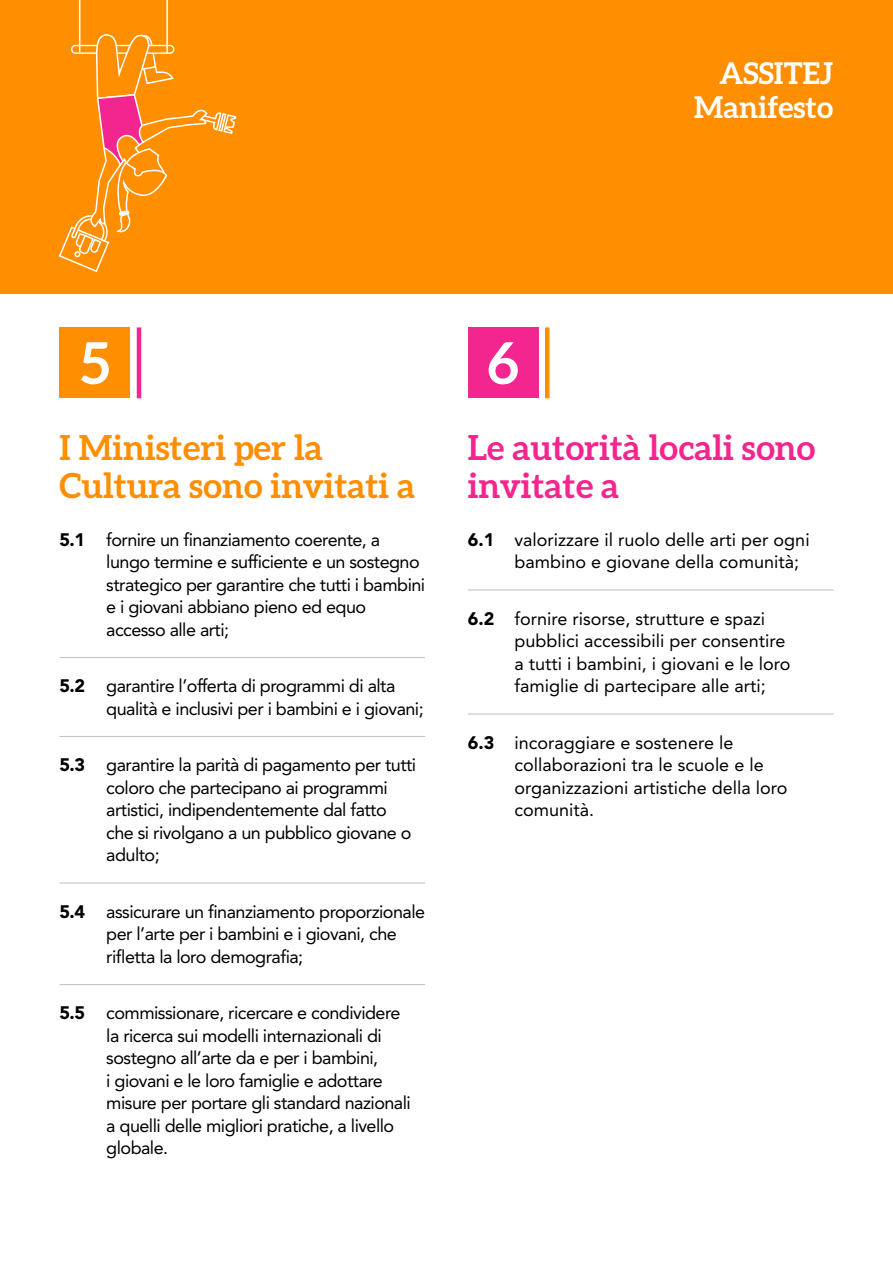
<style>
.page{position:relative;width:893px;height:1263px;background:#fff}
.page>*{position:absolute;margin:0;border:0;box-sizing:border-box;transform-origin:0 0}
.Footnote{font:700 57.75px "Aleo";color:#fff}
.Heading_Large{font:700 34.5px/37.5px "Aleo";color:#ff8e00}
.Heading_Large-2{font:700 34.5px/37.5px "Aleo";color:#f3258e}
.Heading_Main{font:700 30px/34.5px "Aleo";color:#fff;text-align:right}
.t1{font:18px/22.5px "Avenir LT Std";letter-spacing:-.03em;color:#000}
.t2{font:18px/22.5px "Avenir LT Std";color:#000}
.s1{font-weight:900}
</style>
<div class="page">
<div style="left:0;top:0;width:893px;height:293px;background:#ff8e00"></div>
<svg style="left:58px;top:29px;width:179px;height:244px"></svg>
<hr style="left:166px;top:0;width:2px;height:53px;background:#fff">
<hr style="left:79px;top:0;width:1px;height:52px;background:#fff">
<hr style="left:60px;top:657px;width:365px;height:1px;background:#c6c6c6">
<hr style="left:60px;top:736px;width:365px;height:1px;background:#c6c6c6">
<hr style="left:60px;top:882px;width:365px;height:1px;background:#c6c6c6">
<hr style="left:60px;top:984px;width:365px;height:1px;background:#c6c6c6">
<hr style="left:468px;top:589px;width:365px;height:1px;background:#c6c6c6">
<hr style="left:468px;top:713px;width:365px;height:1px;background:#c6c6c6">
<div style="left:60px;top:327px;width:70px;height:71px;background:#ff8e00"></div>
<div style="left:468px;top:327px;width:71px;height:71px;background:#f3258e"></div>
<hr style="left:137px;top:327px;width:4px;height:71px;background:#f3258e">
<hr style="left:545px;top:327px;width:4px;height:71px;background:#ff8e00">
<p class="Footnote" style="left:80px;top:330px;width:31px">5</p>
<p class="Footnote" style="left:488px;top:330px;width:33px">6</p>
<p class="Heading_Main" style="left:694px;top:55px;width:141px">ASSITEJ<br>Manifesto</p>
<p class="Heading_Large" style="left:60px;top:428px;width:357px">I Ministeri per la<br>Cultura sono invitati a</p>
<p class="t1" style="left:106px;top:528px;width:320px;text-indent:-47px"><span class="s1">5.1</span> fornire un finanziamento coerente, a lungo termine e sufficiente e un sostegno strategico per garantire che tutti i bambini e i giovani abbiano pieno ed equo accesso alle arti;</p>
<p class="t1" style="left:106px;top:675px;width:319px;text-indent:-47px"><span class="s1">5.2</span> garantire l’offerta di programmi di alta qualità e inclusivi per i bambini e i giovani;</p>
<p class="t1" style="left:106px;top:754px;width:311px;text-indent:-47px"><span class="s1">5.3</span> garantire la parità di pagamento per tutti coloro che partecipano ai programmi artistici, indipendentemente dal fatto che si rivolgano a un pubblico giovane o adulto;</p>
<p class="t1" style="left:106px;top:900px;width:320px;text-indent:-47px"><span class="s1">5.4</span> assicurare un finanziamento proporzionale per l’arte per i bambini e i giovani, che rifletta la loro demografia;</p>
<p class="t1" style="left:106px;top:1002px;width:306px;text-indent:-47px"><span class="s1">5.5</span> commissionare, ricercare e condividere la ricerca sui modelli internazionali di sostegno all’arte da e per i bambini,<br>i giovani e le loro famiglie e adottare misure per portare gli standard nazionali a quelli delle migliori pratiche, a livello globale.</p>
<p class="Heading_Large-2" style="left:468px;top:428px;width:349px">Le autorità locali sono invitate a</p>
<p class="t2" style="left:514px;top:528px;width:297px;text-indent:-47px"><span class="s1">6.1</span> valorizzare il ruolo delle arti per ogni bambino e giovane della comunità;</p>
<p class="t2" style="left:514px;top:607px;width:278px;text-indent:-47px"><span class="s1">6.2</span> fornire risorse, strutture e spazi pubblici accessibili per consentire a tutti i bambini, i giovani e le loro famiglie di partecipare alle arti;</p>
<p class="t2" style="left:514px;top:731px;width:275px;text-indent:-47px"><span class="s1">6.3</span> incoraggiare e sostenere le collaborazioni tra le scuole e le organizzazioni artistiche della loro comunità.</p>
</div>
